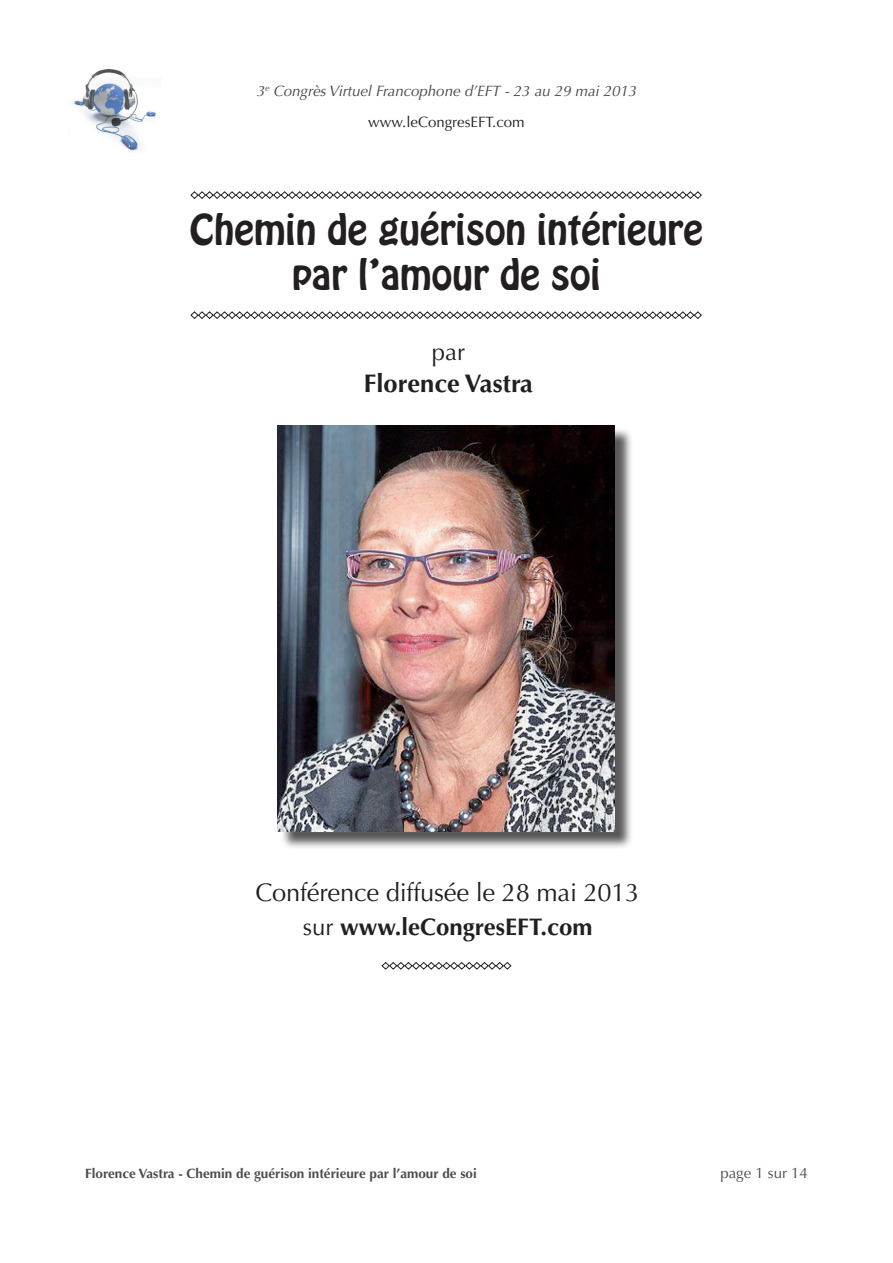
<style>
.page{position:relative;width:893px;height:1263px;background:#fff}
.page>*{position:absolute;margin:0;border:0;box-sizing:border-box;transform-origin:0 0}
.t1{font:37.5px/45px "Hobo Std";color:#231f20;text-align:center}
.t2{font:25.5px "Optima";letter-spacing:-.01em;color:#231f20}
.t3{font:700 25.5px "Optima";color:#231f20}
.t4{font:700 24px "Optima";color:#231f20}
.t5{font:24px "Optima";color:#231f20}
.t6{font:italic 15px/31.5px "Optima";color:#4b4c4d;text-align:center}
.t7{font:15px "Optima";color:#4b4c4d}
.t8{font:700 13.5px "Optima";color:#4b4c4d}
.s1{font-style:normal;color:#231f20}
.s2{font-weight:400}
</style>
<div class="page">
<div style="left:280px;top:427px;width:353px;height:423px;background:#231f20;opacity:.75"></div>
<img style="left:277px;top:425px;width:338px;height:406px">
<img style="left:73px;top:69px;width:83px;height:82px">
<svg style="left:190px;top:191px;width:512px;height:8px"></svg>
<svg style="left:190px;top:311px;width:512px;height:8px"></svg>
<svg style="left:381px;top:962px;width:131px;height:8px"></svg>
<p class="t6" style="left:256px;top:75px;width:382px">3<sup>e</sup> Congrès Virtuel Francophone d’EFT - 23 au 29 mai 2013 <span class="s1">www.leCongresEFT.com</span></p>
<h1 class="t1" style="left:190px;top:207px;width:514px">Chemin de guérison intérieure par l’amour de soi</h1>
<h3 class="t5" style="left:432px;top:338px;width:35px">par</h3>
<h2 class="t3" style="left:364px;top:368px;width:171px">Florence Vastra</h2>
<h2 class="t2" style="left:255px;top:877px;width:386px">Conférence diffusée le 28 mai 2013</h2>
<h3 class="t4" style="left:303px;top:913px;width:291px"><span class="s2">sur</span> www.leCongresEFT.com</h3>
<p class="t8" style="left:85px;top:1166px;width:393px">Florence Vastra - Chemin de guérison intérieure par l’amour de soi</p>
<p class="t7" style="left:720px;top:1164px;width:89px">page 1 sur 14</p>
</div>
